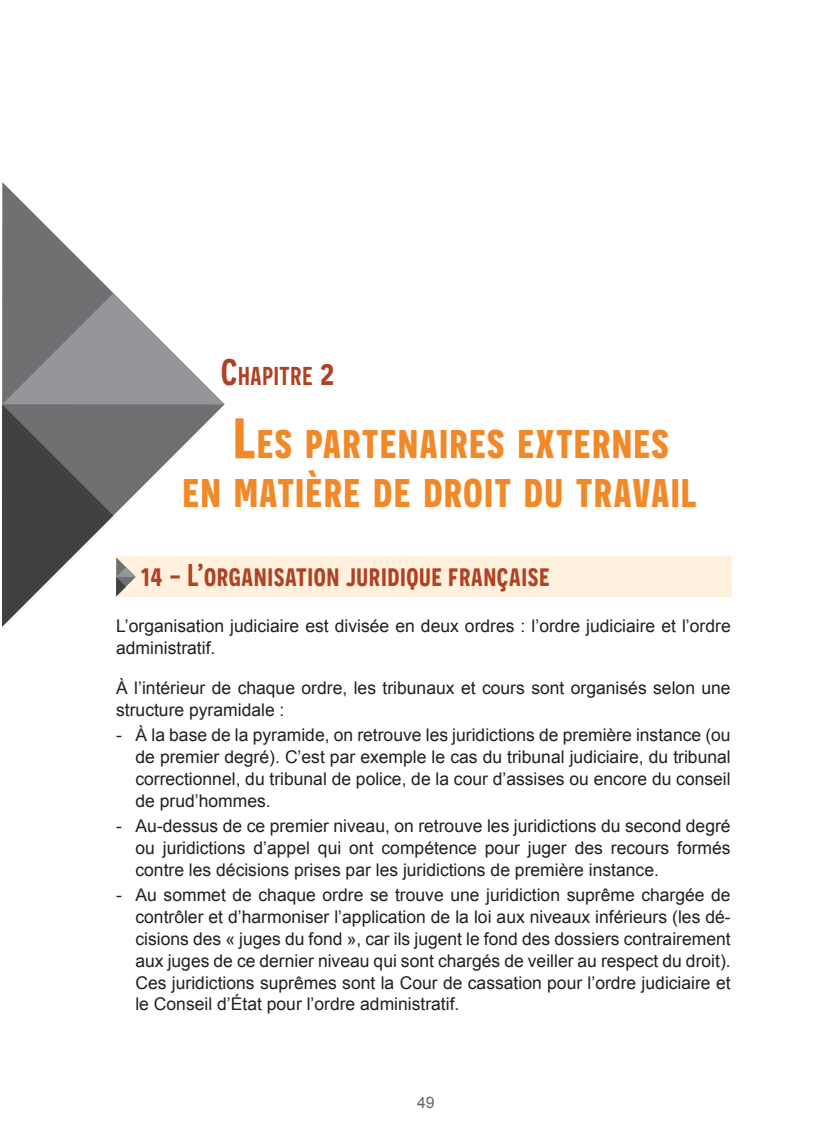
<style>
.page{position:relative;width:823px;height:1145px;background:#fff}
.page>*{position:absolute;margin:0;border:0;box-sizing:border-box;transform-origin:0 0}
.t1{font:700 39.9px/49px "Novecentosanscondensed";letter-spacing:.045em;color:#f18929;scale:1.06 1}
.t2{font:600 31.5px "Novecentosanscondensed";letter-spacing:.02em;color:#af4224}
.t3{font:600 25.9px "Novecentosanscondensed";letter-spacing:.03em;color:#af4224;scale:1.04 1}
.t4{font:17.5px/21.9px "Arial";color:#231f20;text-align:justify}
.t5{font:15.75px "Arial";color:#646568}
.s1{font-size:36.93px}
.s2{font-size:57.05px}
</style>
<div class="page">
<svg style="left:2px;top:182px;width:223px;height:223px"></svg>
<div style="left:116px;top:556px;width:615px;height:41px;background:#fff1dd"></div>
<svg style="left:2px;top:293px;width:222px;height:334px"></svg>
<h3 class="t3" style="left:221px;top:361px;width:110px"><span class="s1">C</span>HAPITRE <span class="s1">2</span></h3>
<h1 class="t1" style="left:183px;top:419px;width:484px;text-indent:51px"><span class="s2">L</span>ES PARTENAIRES EXTERNES<br>EN MATIÈRE DE DROIT DU TRAVAIL</h1>
<h2 class="t2" style="left:141px;top:557px;width:410px">14 - L’organisation juridique française</h2>
<p class="t4" style="left:116px;top:616px;width:616px">L’organisation judiciaire est divisée en deux ordres : l’ordre judiciaire et l’ordre administratif.</p>
<p class="t4" style="left:116px;top:677px;width:616px">À l’intérieur de chaque ordre, les tribunaux et cours sont organisés selon une structure pyramidale :</p>
<p class="t4" style="left:135px;top:724px;width:597px;text-indent:-19px">- À la base de la pyramide, on retrouve les juridictions de première instance (ou de premier degré). C’est par exemple le cas du tribunal judiciaire, du tribunal correctionnel, du tribunal de police, de la cour d’assises ou encore du conseil de prud’hommes.</p>
<p class="t4" style="left:135px;top:815px;width:596px;text-indent:-19px">- Au-dessus de ce premier niveau, on retrouve les juridictions du second degré ou juridictions d’appel qui ont compétence pour juger des recours formés contre les décisions prises par les juridictions de première instance.</p>
<p class="t4" style="left:135px;top:884px;width:597px;text-indent:-19px">- Au sommet de chaque ordre se trouve une juridiction suprême chargée de contrôler et d’harmoniser l’application de la loi aux niveaux inférieurs (les dé&shy;cisions des « juges du fond », car ils jugent le fond des dossiers contrairement aux juges de ce dernier niveau qui sont chargés de veiller au respect du droit).<br>Ces juridictions suprêmes sont la Cour de cassation pour l’ordre judiciaire et le Conseil d’État pour l’ordre administratif.</p>
<p class="t5" style="left:417px;top:1092px;width:19px">49</p>
</div>
